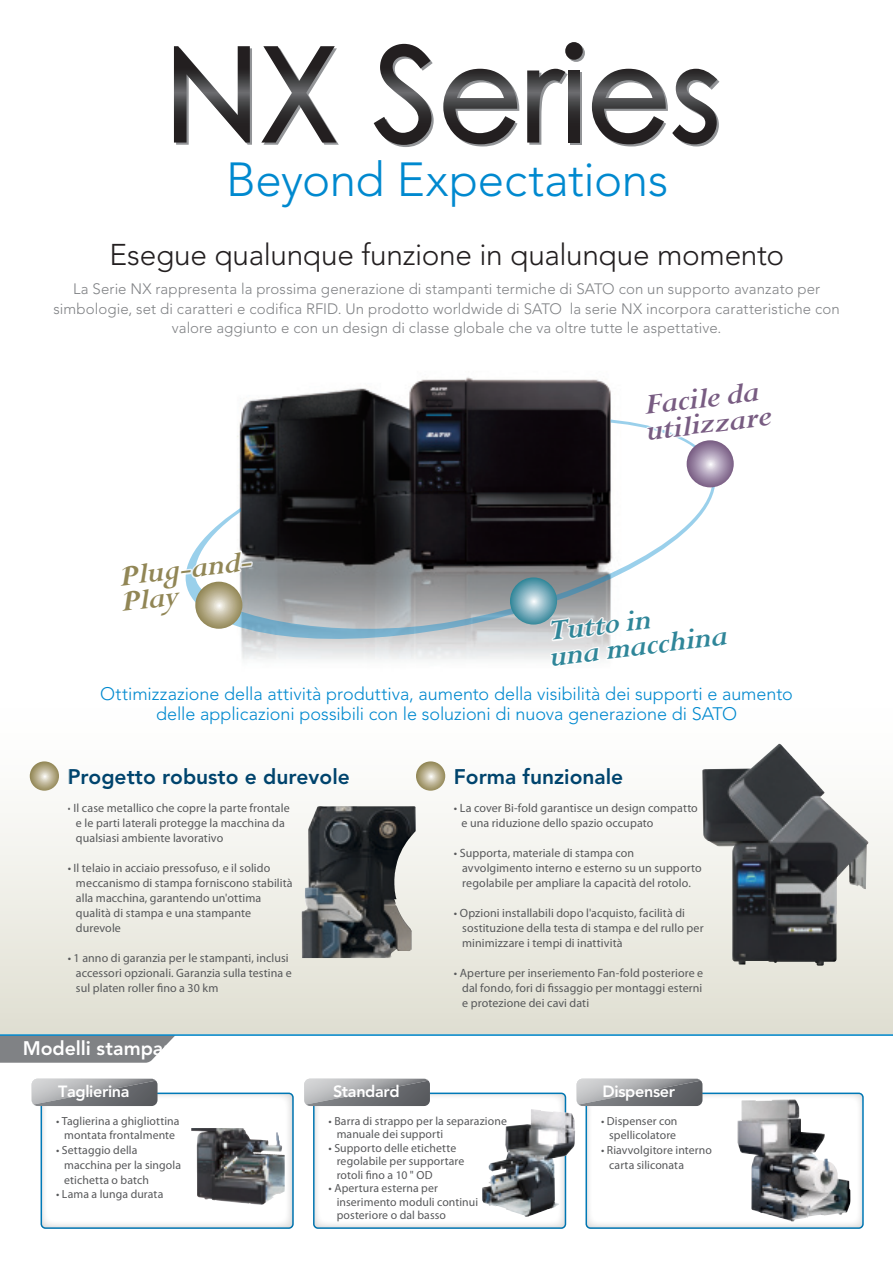
<style>
.page{position:relative;width:893px;height:1263px;background:#fff}
.page>*{position:absolute;margin:0;border:0;box-sizing:border-box;transform-origin:0 0}
.t1{font:300 47.4px "Avenir";letter-spacing:-.01em;color:#0089cf}
.t2{font:italic 700 32.4px/25.7px "Perpetua";color:#785c82;scale:1.06 1}
.t3{font:italic 700 32.4px/25.7px "Perpetua";color:#2f8699;scale:1.06 1}
.t4{font:italic 700 32.4px/25.5px "Perpetua";color:#918655;scale:1.06 1}
.t5{font:300 29.85px "Avenir";letter-spacing:-.01em;color:#231f20}
.t6{font:800 21px "Avenir";color:#00446d}
.t7{font:800 19.5px "Avenir";letter-spacing:-.005em;color:#fff}
.t8{font:300 18px/19.5px "Avenir";letter-spacing:-.005em;color:#0089cf;text-align:center}
.t9{font:800 16.2px "Avenir";letter-spacing:-.02em;color:#fff}
.t10{font:300 15px/19.5px "Avenir";letter-spacing:.01em;color:#808285;text-align:center}
.t11{font:12px/15px "Avenir Next";letter-spacing:.005em;color:#57585a}
.t12{font:11.7px/14.7px "Avenir Next";letter-spacing:.01em;color:#57585a}
</style>
<div class="page">
<div style="left:0;top:607px;width:893px;height:428px;background:linear-gradient(to bottom,#fff,#e1e0d5)"></div>
<svg style="left:892px;top:607px;width:1px;height:427px"></svg>
<img style="left:702px;top:744px;width:167px;height:222px">
<svg style="left:30px;top:761px;width:29px;height:30px"></svg>
<img style="left:301px;top:807px;width:90px;height:151px">
<svg style="left:416px;top:761px;width:29px;height:30px"></svg>
<img style="left:197px;top:377px;width:430px;height:372px">
<svg style="left:186px;top:418px;width:529px;height:221px"></svg>
<svg style="left:687px;top:440px;width:47px;height:47px"></svg>
<svg style="left:510px;top:577px;width:47px;height:47px;background:#74aab9"></svg>
<svg style="left:195px;top:582px;width:47px;height:47px"></svg>
<svg style="left:641px;top:418px;width:90px;height:34px"></svg>
<svg style="left:117px;top:548px;width:138px;height:75px"></svg>
<svg style="left:547px;top:606px;width:184px;height:72px"></svg>
<div style="left:570px;top:73px;width:12px;height:72px;background:#939598"></div>
<svg style="left:174px;top:46px;width:78px;height:99px"></svg>
<svg style="left:261px;top:46px;width:78px;height:99px"></svg>
<svg style="left:374px;top:44px;width:60px;height:103px"></svg>
<svg style="left:443px;top:69px;width:76px;height:77px"></svg>
<svg style="left:527px;top:69px;width:41px;height:76px"></svg>
<svg style="left:565px;top:42px;width:20px;height:20px"></svg>
<svg style="left:568px;top:71px;width:12px;height:72px"></svg>
<svg style="left:592px;top:69px;width:127px;height:77px"></svg>
<svg style="left:0;top:1036px;width:175px;height:27px;background:#8a8c8f"></svg>
<hr style="left:0;top:1034px;width:893px;height:2px;background:#0089cf">
<svg style="left:41px;top:1093px;width:252px;height:135px"></svg>
<div style="left:41px;top:1092px;width:253px;height:137px;border:1px solid #050403;border-radius:4px"></div>
<svg style="left:32px;top:1079px;width:125px;height:27px;background:#8f9093"></svg>
<img style="left:191px;top:1131px;width:94px;height:74px">
<svg style="left:314px;top:1093px;width:251px;height:135px"></svg>
<div style="left:313px;top:1092px;width:253px;height:137px;border:1px solid #050403;border-radius:4px"></div>
<img style="left:488px;top:1109px;width:43px;height:62px">
<svg style="left:304px;top:1079px;width:126px;height:27px;background:#8f9194"></svg>
<div style="left:586px;top:1093px;width:277px;height:135px;background:linear-gradient(to right,#fff,#f1f1f1);border-radius:4px"></div>
<div style="left:586px;top:1092px;width:278px;height:137px;border:1px solid #050403;border-radius:4px"></div>
<img style="left:737px;top:1099px;width:106px;height:122px">
<svg style="left:577px;top:1079px;width:125px;height:27px;background:#8f9093"></svg>
<p class="t1" style="left:226px;top:152px;width:444px">Beyond Expectations</p>
<p class="t5" style="left:109px;top:237px;width:676px">Esegue qualunque funzione in qualunque momento</p>
<p class="t10" style="left:53px;top:279px;width:788px">La Serie NX rappresenta la prossima generazione di stampanti termiche di SATO con un supporto avanzato per simbologie, set di caratteri e codifica RFID. Un prodotto worldwide di SATO la serie NX incorpora caratteristiche con valore aggiunto e con un design di classe globale che va oltre tutte le aspettative.</p>
<p class="t2" style="left:640px;top:392px;width:121px;rotate:-7deg">Facile da utilizzare</p>
<p class="t4" style="left:116px;top:564px;width:133px;rotate:-7deg">Plug-and-<br>Play</p>
<p class="t3" style="left:544px;top:618px;width:171px;rotate:-7deg">Tutto in<br>una macchina</p>
<p class="t8" style="left:100px;top:684px;width:694px">Ottimizzazione della attività produttiva, aumento della visibilità dei supporti e aumento delle applicazioni possibili con le soluzioni di nuova generazione di SATO</p>
<p class="t6" style="left:68px;top:765px;width:284px">Progetto robusto e durevole</p>
<p class="t11" style="left:76px;top:800px;width:215px;text-indent:-8px">• Il case metallico che copre la parte frontale e le parti laterali protegge la macchina da qualsiasi ambiente lavorativo</p>
<p class="t11" style="left:76px;top:860px;width:218px;text-indent:-8px">• Il telaio in acciaio pressofuso, e il solido meccanismo di stampa forniscono stabilità alla macchina, garantendo un'ottima qualità di stampa e una stampante durevole</p>
<p class="t11" style="left:76px;top:950px;width:217px;text-indent:-8px">• 1 anno di garanzia per le stampanti, inclusi accessori opzionali. Garanzia sulla testina e sul platen roller fino a 30 km</p>
<p class="t6" style="left:454px;top:765px;width:171px">Forma funzionale</p>
<p class="t11" style="left:462px;top:800px;width:238px;text-indent:-8px">• La cover Bi-fold garantisce un design compatto e una riduzione dello spazio occupato</p>
<p class="t11" style="left:462px;top:845px;width:241px;text-indent:-8px">• Supporta, materiale di stampa con avvolgimento interno e esterno su un supporto regolabile per ampliare la capacità del rotolo.</p>
<p class="t11" style="left:462px;top:905px;width:243px;text-indent:-8px">• Opzioni installabili dopo l'acquisto, facilità di sostituzione della testa di stampa e del rullo per minimizzare i tempi di inattività</p>
<p class="t11" style="left:462px;top:965px;width:243px;text-align:justify;text-indent:-8px">• Aperture per inseriemento Fan-fold posteriore e dal fondo, fori di fissaggio per montaggi esterni e protezione dei cavi dati</p>
<p class="t7" style="left:23px;top:1037px;width:172px">Modelli stampante</p>
<p class="t9" style="left:58px;top:1082px;width:73px">Taglierina</p>
<p class="t12" style="left:56px;top:1113px;width:125px;text-align:center">• Taglierina a ghigliottina montata frontalmente</p>
<p class="t12" style="left:64px;top:1143px;width:118px;text-indent:-8px">• Settaggio della macchina per la singola etichetta o batch</p>
<p class="t12" style="left:56px;top:1187px;width:109px">• Lama a lunga durata</p>
<p class="t9" style="left:333px;top:1082px;width:68px">Standard</p>
<p class="t12" style="left:337px;top:1114px;width:172px;line-height:13.5px;text-indent:-8px">• Barra di strappo per la separazione manuale dei supporti</p>
<p class="t12" style="left:337px;top:1141px;width:129px;line-height:13.5px;text-indent:-8px">• Supporto delle etichette regolabile per supportare rotoli fino a 10 " OD</p>
<p class="t12" style="left:337px;top:1181px;width:143px;line-height:13.5px;text-indent:-8px">• Apertura esterna per inserimento moduli continui posteriore o dal basso</p>
<p class="t9" style="left:602px;top:1082px;width:74px">Dispenser</p>
<p class="t12" style="left:601px;top:1113px;width:78px;text-align:center">• Dispenser con spellicolatore</p>
<p class="t12" style="left:609px;top:1143px;width:104px;text-indent:-8px">• Riavvolgitore interno carta siliconata</p>
</div>
